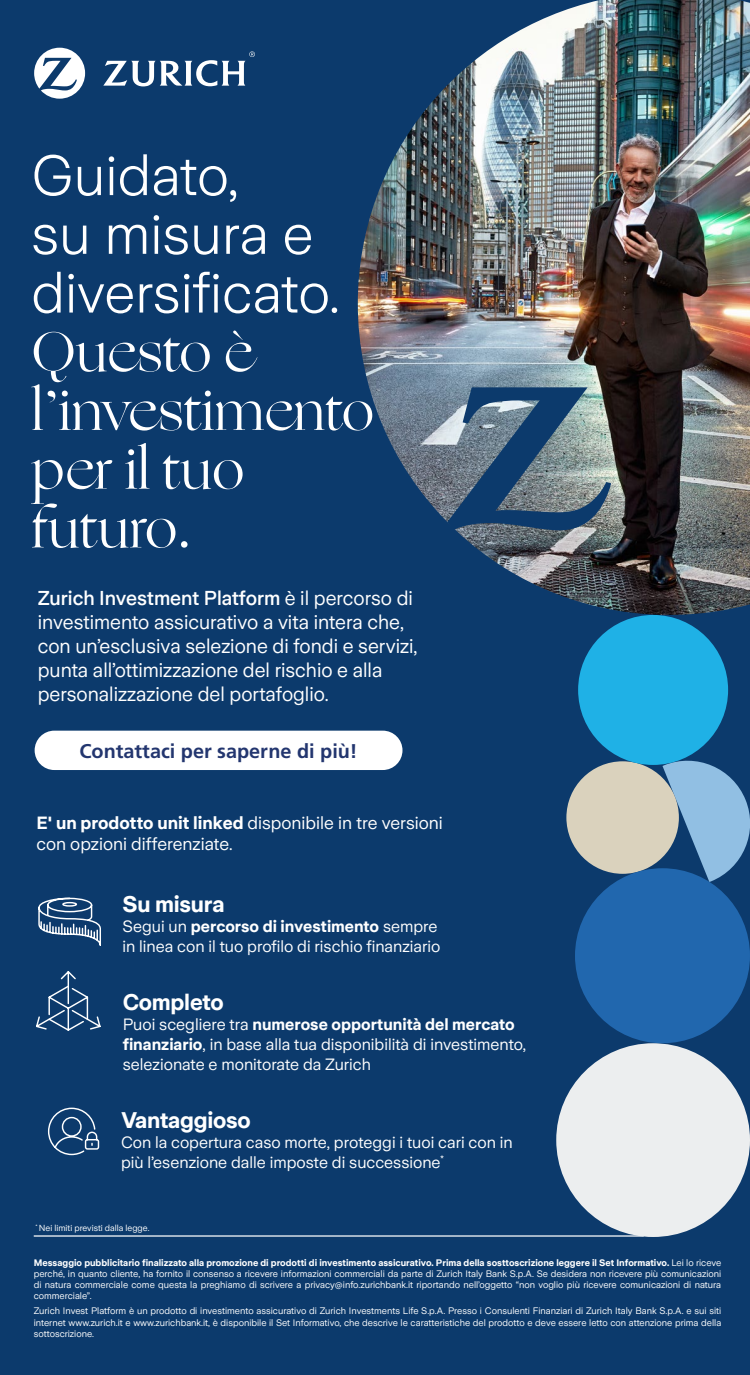
<style>
.page{position:relative;width:750px;height:1375px;background:#0c3a6c}
.page>*{position:absolute;margin:0;border:0;box-sizing:border-box;transform-origin:0 0}
.t1{font:56.25px/58.8px "Ogg";color:#fff}
.t2{font:300 56.25px/58.8px "Zurich Sans";color:#fff}
.t3{font:700 22.5px "Zurich Sans";letter-spacing:-.01em;color:#fff}
.t4{font:20px/24px "Zurich Sans";color:#fff}
.t5{font:700 19.88px "Frutiger";color:#23366f}
.t6{font:17.62px/21.8px "Zurich Sans";color:#fff}
.t7{font:16.25px/20px "Zurich Sans";color:#fff}
.t8{font:9.38px/11.2px "Zurich Sans";color:#fff;text-align:justify}
.t9{font:8.75px "Zurich Sans";color:#fff}
.s1{font-weight:500}
.s2{font-weight:700}
</style>
<div class="page">
<img style="left:358px;top:0;width:392px;height:615px">
<hr style="left:34px;top:1235px;width:610px;height:2px;background:#fff">
<div style="left:556px;top:1043px;width:194px;height:194px;background:#eceeef;border-radius:50%"></div>
<svg style="left:663px;top:752px;width:87px;height:130px"></svg>
<div style="left:566px;top:761px;width:113px;height:113px;background:#dad2bd;border-radius:50%"></div>
<div style="left:578px;top:615px;width:150px;height:150px;background:#1fb1e6;border-radius:50%"></div>
<div style="left:575px;top:868px;width:175px;height:175px;background:#2167ae;border-radius:50%"></div>
<svg style="left:34px;top:48px;width:51px;height:51px"></svg>
<svg style="left:103px;top:51px;width:152px;height:35px"></svg>
<svg style="left:447px;top:387px;width:164px;height:143px"></svg>
<svg style="left:38px;top:897px;width:63px;height:49px"></svg>
<svg style="left:36px;top:971px;width:65px;height:60px"></svg>
<svg style="left:47px;top:1107px;width:53px;height:49px"></svg>
<div style="left:35px;top:731px;width:367px;height:39px;background:#fff;border-radius:20px"></div>
<h1 class="t2" style="left:31px;top:147px;width:310px">Guidato,<br>su misura e diversificato.</h1>
<h1 class="t1" style="left:31px;top:323px;width:344px">Questo è l’investimento per il tuo futuro.</h1>
<h3 class="t4" style="left:38px;top:586px;width:381px"><span class="s1">Zurich Investment Platform</span> è il percorso di investimento assicurativo a vita intera che, con un’esclusiva selezione di fondi e servizi, punta all’ottimizzazione del rischio e alla personalizzazione del portafoglio.</h3>
<h3 class="t5" style="left:79px;top:739px;width:280px">Contattaci per saperne di più!</h3>
<h3 class="t6" style="left:36px;top:812px;width:408px"><span class="s2">E' un prodotto unit linked</span> disponibile in tre versioni con opzioni differenziate.</h3>
<h2 class="t3" style="left:122px;top:892px;width:104px">Su misura</h2>
<h3 class="t7" style="left:122px;top:917px;width:319px">Segui un <span class="s2">percorso di investimento</span> sempre in linea con il tuo profilo di rischio finanziario</h3>
<h2 class="t3" style="left:123px;top:990px;width:103px">Completo</h2>
<h3 class="t7" style="left:123px;top:1014px;width:405px">Puoi scegliere tra <span class="s2">numerose opportunità del mercato finanziario</span>, in base alla tua disponibilità di investimento, selezionate e monitorate da Zurich</h3>
<h2 class="t3" style="left:121px;top:1107px;width:131px">Vantaggioso</h2>
<h3 class="t7" style="left:121px;top:1132px;width:393px">Con la copertura caso morte, proteggi i tuoi cari con in più l’esenzione dalle imposte di successione<sup>*</sup></h3>
<p class="t9" style="left:36px;top:1223px;width:115px"><sup>*</sup> Nei limiti previsti dalla legge.</p>
<p class="t8" style="left:34px;top:1257px;width:689px"><span class="s2">Messaggio pubblicitario finalizzato alla promozione di prodotti di investimento assicurativo. Prima della sosttoscrizione leggere il Set Informativo.</span> Lei lo riceve perché, in quanto cliente, ha fornito il consenso a ricevere informazioni commerciali da parte di Zurich Italy Bank S.p.A. Se desidera non ricevere più comunicazioni di natura commerciale come questa la preghiamo di scrivere a privacy@info.zurichbank.it riportando nell’oggetto “non voglio più ricevere comunicazioni di natura commerciale”.</p>
<p class="t8" style="left:34px;top:1306px;width:689px">Zurich Invest Platform è un prodotto di investimento assicurativo di Zurich Investments Life S.p.A. Presso i Consulenti Finanziari di Zurich Italy Bank S.p.A. e sui siti internet www.zurich.it e www.zurichbank.it, è disponibile il Set Informativo, che descrive le caratteristiche del prodotto e deve essere letto con attenzione prima della sottoscrizione.</p>
</div>
